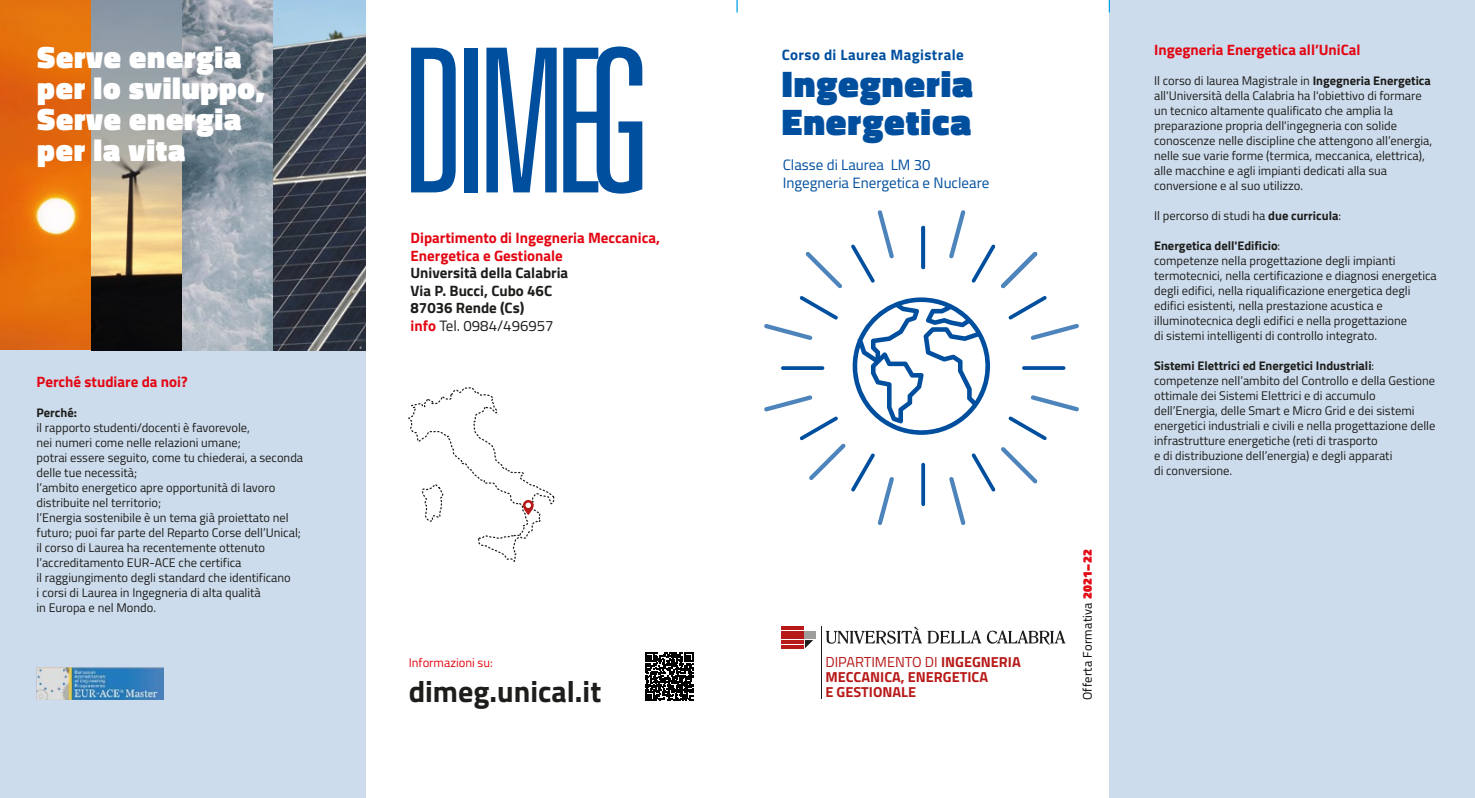
<style>
.page{position:relative;width:1475px;height:798px;background:#fff}
.page>*{position:absolute;margin:0;border:0;box-sizing:border-box;transform-origin:0 0}
.t1{font:900 37.5px/37.5px "Titillium";letter-spacing:.025em;color:#004f9f}
.t2{font:900 31.12px/31.1px "Titillium";letter-spacing:.025em;color:#fff}
.t3{font:700 30px "Titillium";color:#1d1d1b}
.t4{font:700 15px/17.5px "Titillium";color:#e30613}
.t5{font:700 15px/17.5px "Titillium";color:#1d1d1b}
.t6{font:15px/17.5px "Titillium";color:#004f9f}
.t7{font:700 15px "Titillium";letter-spacing:.025em;color:#004f9f}
.t8{font:700 14.5px/15.1px "Titillium";color:#b71918}
.t9{font:12.5px/15px "Titillium";color:#1d1d1b}
.t10{font:12.5px "Titillium";letter-spacing:.02em;color:#000}
.t11{font:12.5px "Titillium";color:#e30613}
.t12{font:700 12.5px "Titillium";color:#1d1d1b}
.s1{color:#e30613}
.s2{font-weight:400}
.s3{font-weight:900;color:#e30b17}
.s4{font-weight:700}
</style>
<div class="page">
<div style="left:0;top:0;width:365px;height:797px;background:#cddcec"></div>
<div style="left:1109px;top:0;width:365px;height:797px;background:#cddcec"></div>
<svg style="left:736px;top:0;width:1px;height:12px"></svg>
<svg style="left:1108px;top:0;width:1px;height:12px"></svg>
<hr style="left:781px;top:626px;width:22px;height:3px;background:#b71918">
<svg style="left:781px;top:645px;width:22px;height:3px"></svg>
<svg style="left:781px;top:640px;width:22px;height:3px"></svg>
<hr style="left:781px;top:635px;width:22px;height:4px;background:#b71918">
<svg style="left:781px;top:631px;width:22px;height:3px"></svg>
<svg style="left:804px;top:640px;width:9px;height:8px"></svg>
<hr style="left:804px;top:635px;width:11px;height:4px;background:#9d9d9c">
<svg style="left:804px;top:631px;width:11px;height:3px"></svg>
<svg style="left:825px;top:626px;width:96px;height:18px"></svg>
<svg style="left:927px;top:630px;width:138px;height:14px"></svg>
<hr style="left:821px;top:626px;width:1px;height:72px;background:#1d1d1b">
<svg style="left:408px;top:387px;width:147px;height:175px"></svg>
<hr style="left:921px;top:226px;width:3px;height:43px;background:#004f9f;border-radius:2px">
<img style="left:37px;top:667px;width:127px;height:32px">
<svg style="left:411px;top:48px;width:44px;height:144px"></svg>
<div style="left:464px;top:48px;width:13px;height:144px;background:#004f9f"></div>
<svg style="left:486px;top:48px;width:70px;height:144px"></svg>
<svg style="left:563px;top:46px;width:79px;height:147px"></svg>
<svg style="left:949px;top:210px;width:16px;height:48px"></svg>
<svg style="left:851px;top:210px;width:42px;height:72px"></svg>
<svg style="left:805px;top:252px;width:37px;height:36px"></svg>
<svg style="left:971px;top:244px;width:66px;height:44px"></svg>
<svg style="left:764px;top:296px;width:314px;height:229px"></svg>
<svg style="left:645px;top:652px;width:48px;height:48px"></svg>
<img style="left:0;top:0;width:365px;height:350px">
<h2 class="t2" style="left:37px;top:41px;width:229px">Serve energia per lo sviluppo,<br>Serve energia per la vita</h2>
<p class="t4" style="left:37px;top:372px;width:153px">Perché studiare da noi?</p>
<p class="t12" style="left:37px;top:403px;width:42px">Perché:</p>
<p class="t9" style="left:37px;top:419px;width:268px">il rapporto studenti/docenti è favorevole,<br>nei numeri come nelle relazioni umane;<br>potrai essere seguito, come tu chiederai, a seconda delle tue necessità;<br>l’ambito energetico apre opportunità di lavoro distribuite nel territorio;<br>l’Energia sostenibile è un tema già proiettato nel futuro; puoi far parte del Reparto Corse dell’Unical; il corso di Laurea ha recentemente ottenuto l’accreditamento EUR-ACE che certifica<br>il raggiungimento degli standard che identificano<br>i corsi di Laurea in Ingegneria di alta qualità<br>in Europa e nel Mondo.</p>
<p class="t4" style="left:410px;top:228px;width:251px">Dipartimento di Ingegneria Meccanica,<br>Energetica e Gestionale</p>
<p class="t5" style="left:410px;top:263px;width:159px">Università della Calabria<br>Via P. Bucci, Cubo 46C<br>87036 Rende (Cs)<br><span class="s1">info</span> <span class="s2">Tel. 0984/496957</span></p>
<p class="t11" style="left:409px;top:653px;width:85px">Informazioni su:</p>
<h3 class="t3" style="left:408px;top:668px;width:194px">dimeg.unical.it</h3>
<p class="t7" style="left:781px;top:43px;width:183px">Corso di Laurea Magistrale</p>
<h1 class="t1" style="left:781px;top:65px;width:193px">Ingegneria<br>Energetica</h1>
<p class="t6" style="left:782px;top:155px;width:208px">Classe di Laurea LM 30<br>Ingegneria Energetica e Nucleare</p>
<p class="t8" style="left:825px;top:653px;width:197px"><span class="s2">DIPARTIMENTO DI</span> INGEGNERIA<br>MECCANICA, ENERGETICA<br>E GESTIONALE</p>
<p class="t10" style="left:1077px;top:700px;width:152px;rotate:-90deg">Offerta Formativa <span class="s3">2021–22</span></p>
<p class="t4" style="left:1153px;top:40px;width:208px">Ingegneria Energetica all’UniCal</p>
<p class="t9" style="left:1153px;top:72px;width:280px">Il corso di laurea Magistrale in <span class="s4">Ingegneria Energetica </span>all'Università della Calabria ha l'obiettivo di formare un tecnico altamente qualificato che amplia la preparazione propria dell'ingegneria con solide conoscenze nelle discipline che attengono all’energia, nelle sue varie forme (termica, meccanica, elettrica), alle macchine e agli impianti dedicati alla sua conversione e al suo utilizzo.</p>
<p class="t9" style="left:1153px;top:207px;width:188px">Il percorso di studi ha <span class="s4">due curricula</span>:</p>
<p class="t9" style="left:1153px;top:237px;width:284px"><span class="s4">Energetica dell'Edificio</span>:<br>competenze nella progettazione degli impianti termotecnici, nella certificazione e diagnosi energetica degli edifici, nella riqualificazione energetica degli edifici esistenti, nella prestazione acustica e illuminotecnica degli edifici e nella progettazione<br>di sistemi intelligenti di controllo integrato.</p>
<p class="t9" style="left:1153px;top:357px;width:283px"><span class="s4">Sistemi Elettrici ed Energetici Industriali</span>: competenze nell’ambito del Controllo e della Gestione ottimale dei Sistemi Elettrici e di accumulo dell’Energia, delle Smart e Micro Grid e dei sistemi energetici industriali e civili e nella progettazione delle infrastrutture energetiche (reti di trasporto<br>e di distribuzione dell’energia) e degli apparati<br>di conversione.</p>
</div>
